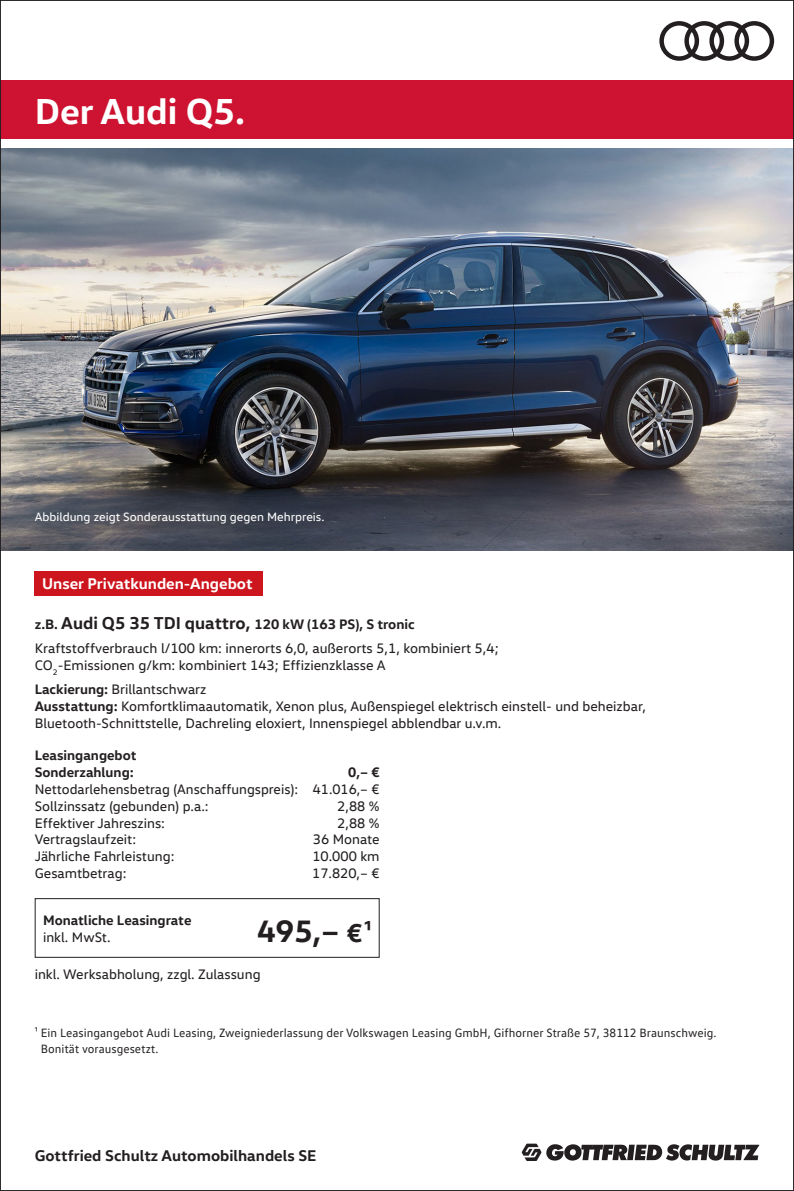
<style>
.page{position:relative;width:794px;height:1191px;background:#fff}
.page>*{position:absolute;margin:0;border:0;box-sizing:border-box;transform-origin:0 0}
.t1{font:700 36.75px "VW Head";color:#fff}
.t2{font:700 31.5px "VW Head";color:#231f20}
.t3{font:700 15.75px "VW Head";color:#231f20}
.t4{font:700 15.75px "VW Head";color:#fff}
.t5{font:14px/16.8px "VW Head";color:#231f20}
.t6{font:700 14px/16.8px "VW Head";color:#231f20}
.t7{font:12.25px/15.8px "VW Text";color:#231f20}
.t8{font:12.25px "VW Head";color:#fff}
.s1{font-weight:700}
.s2{font-weight:700;font-size:17.5px}
.s3{font-size:26.25px}
</style>
<div class="page">
<img style="left:2px;top:149px;width:790px;height:402px">
<svg style="left:522px;top:1143px;width:237px;height:18px"></svg>
<div style="left:0;top:79px;width:794px;height:60px;background:#cd1331"></div>
<svg style="left:659px;top:21px;width:115px;height:40px"></svg>
<div style="left:35px;top:898px;width:344px;height:59px;border:1px solid #231f20"></div>
<div style="left:35px;top:570px;width:228px;height:25px;background:#cd151d"></div>
<h1 class="t1" style="left:35px;top:88px;width:212px">Der Audi Q5.</h1>
<p class="t8" style="left:35px;top:509px;width:291px">Abbildung zeigt Sonderausstattung gegen Mehrpreis.</p>
<p class="t4" style="left:42px;top:573px;width:212px">Unser Privatkunden-Angebot</p>
<p class="t5" style="left:35px;top:612px;width:465px;line-height:24.2px"><span class="s1">z.B.</span> <span class="s2">Audi Q5 35 TDI quattro,</span> <span class="s1">120 kW (163 PS), S tronic<br></span>Kraftstoffverbrauch l/100 km: innerorts 6,0, außerorts 5,1, kombiniert 5,4;</p>
<p class="t5" style="left:35px;top:653px;width:352px;line-height:24.3px">CO<sub>2</sub>-Emissionen g/km: kombiniert 143; Effizienzklasse A<br><span class="s1">Lackierung:</span> Brillantschwarz</p>
<p class="t5" style="left:35px;top:697px;width:612px"><span class="s1">Ausstattung:</span> Komfortklimaautomatik, Xenon plus, Außenspiegel elektrisch einstell- und beheizbar,<br>Bluetooth-Schnittstelle, Dachreling eloxiert, Innenspiegel abblendbar u.v.m.</p>
<p class="t6" style="left:35px;top:746px;width:103px">Leasingangebot<br>Sonderzahlung:</p>
<p class="t6" style="left:348px;top:763px;width:33px">0,– €</p>
<p class="t5" style="left:35px;top:780px;width:346px">Nettodarlehensbetrag (Anschaffungspreis): 41.016,– €<br>Sollzinssatz (gebunden) p.a.:</p>
<p class="t5" style="left:337px;top:797px;width:44px">2,88 %</p>
<p class="t5" style="left:35px;top:814px;width:132px">Effektiver Jahreszins:</p>
<p class="t5" style="left:337px;top:814px;width:44px">2,88 %</p>
<p class="t5" style="left:35px;top:830px;width:103px">Vertragslaufzeit:</p>
<p class="t5" style="left:313px;top:830px;width:68px">36 Monate</p>
<p class="t5" style="left:35px;top:847px;width:141px">Jährliche Fahrleistung:</p>
<p class="t5" style="left:312px;top:847px;width:69px">10.000 km</p>
<p class="t5" style="left:35px;top:864px;width:93px">Gesamtbetrag:</p>
<p class="t5" style="left:312px;top:864px;width:69px">17.820,– €</p>
<p class="t6" style="left:43px;top:911px;width:150px">Monatliche Leasingrate</p>
<p class="t5" style="left:43px;top:928px;width:69px">inkl. MwSt.</p>
<h2 class="t2" style="left:257px;top:910px;width:115px">495,– <span class="s3">€¹</span></h2>
<p class="t5" style="left:35px;top:965px;width:227px">inkl. Werksabholung, zzgl. Zulassung</p>
<p class="t7" style="left:41px;top:1024px;width:677px;text-indent:-6px">¹ Ein Leasingangebot Audi Leasing, Zweigniederlassung der Volkswagen Leasing GmbH, Gifhorner Straße 57, 38112 Braunschweig.<br>Bonität vorausgesetzt.</p>
<p class="t3" style="left:35px;top:1145px;width:283px">Gottfried Schultz Automobilhandels SE</p>
</div>
